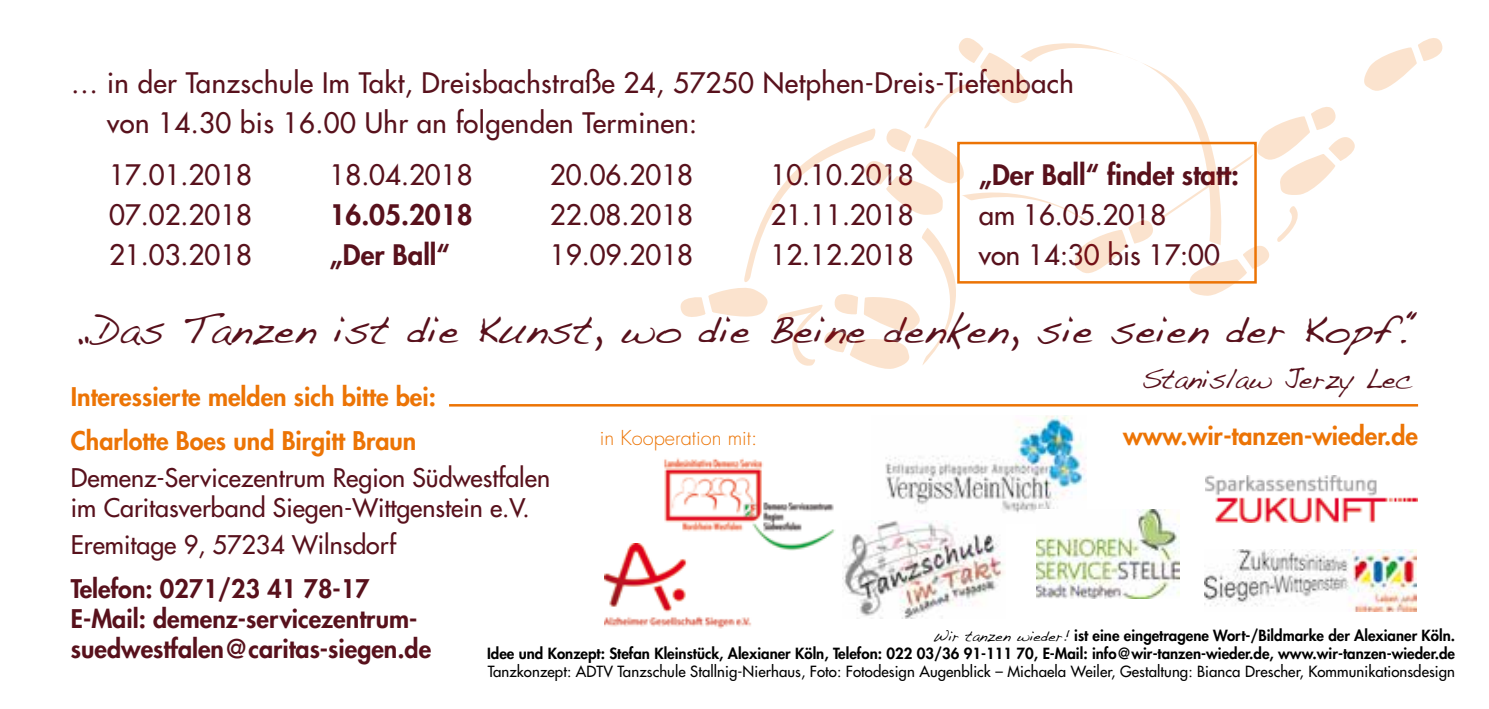
<style>
.page{position:relative;width:1489px;height:709px;background:#fff}
.page>*{position:absolute;margin:0;border:0;box-sizing:border-box;transform-origin:0 0}
.t1{font:40.5px "Handwriting Dakota";letter-spacing:.01em;color:#58111c}
.t2{font:27.5px/40px "Futura";letter-spacing:.015em;color:#58111c;text-align:justify}
.t3{font:800 27.5px/40px "Futura";color:#58111c}
.t4{font:27.5px "Handwriting Dakota";color:#58111c}
.t5{font:25px/30px "Futura";color:#58111c}
.t6{font:800 25px/44.2px "Futura";color:#ec7405}
.t7{font:800 25px/30px "Futura";color:#58111c}
.t8{font:300 20px "Futura";color:#ec7405}
.t9{font:800 15px/18px "Futura";color:#000;text-align:right}
.t10{font:15px "Futura";letter-spacing:.005em;color:#000}
.s1{font-family:"Handwriting Dakota";font-weight:400}
</style>
<div class="page">
<img style="left:1204px;top:549px;width:212px;height:62px">
<img style="left:885px;top:415px;width:201px;height:98px">
<img style="left:842px;top:520px;width:162px;height:98px">
<img style="left:1205px;top:475px;width:212px;height:47px">
<img style="left:604px;top:543px;width:148px;height:86px">
<hr style="left:449px;top:404px;width:968px;height:2px;background:#ec7405">
<svg style="left:680px;top:38px;width:763px;height:331px"></svg>
<div style="left:957px;top:142px;width:299px;height:141px;border:2px solid #ec7405"></div>
<img style="left:659px;top:458px;width:176px;height:92px">
<img style="left:1036px;top:509px;width:143px;height:90px">
<p class="t2" style="left:107px;top:62px;width:968px;text-indent:-36px">… in der Tanzschule Im Takt, Dreisbachstraße 24, 57250 Netphen-Dreis-Tiefenbach von 14.30 bis 16.00 Uhr an folgenden Terminen:</p>
<p class="t2" style="left:109px;top:154px;width:145px">17.01.2018<br>07.02.2018<br>21.03.2018</p>
<p class="t2" style="left:329px;top:154px;width:145px">18.04.2018</p>
<p class="t3" style="left:329px;top:194px;width:145px">16.05.2018 „Der Ball“</p>
<p class="t2" style="left:550px;top:154px;width:145px">20.06.2018<br>22.08.2018<br>19.09.2018</p>
<p class="t2" style="left:770px;top:155px;width:145px">10.10.2018<br>21.11.2018<br>12.12.2018</p>
<p class="t3" style="left:978px;top:154px;width:262px">„Der Ball“ findet statt:</p>
<p class="t2" style="left:978px;top:195px;width:243px">am 16.05.2018<br>von 14:30 bis 17:00</p>
<h1 class="t1" style="left:71px;top:305px;width:1357px">„Das Tanzen ist die Kunst, wo die Beine denken, sie seien der Kopf.“</h1>
<p class="t4" style="left:1141px;top:362px;width:273px">Stanislaw Jerzy Lec</p>
<p class="t6" style="left:71px;top:374px;width:366px">Interessierte melden sich bitte bei:<br>Charlotte Boes und Birgitt Braun</p>
<p class="t5" style="left:71px;top:463px;width:480px">Demenz-Servicezentrum Region Südwestfalen im Caritasverband Siegen-Wittgenstein e.V.</p>
<p class="t5" style="left:71px;top:530px;width:326px">Eremitage 9, 57234 Wilnsdorf</p>
<p class="t7" style="left:71px;top:574px;width:362px">Telefon: 0271/23 41 78-17<br>E-Mail: demenz-servicezentrum&shy;suedwestfalen@caritas-siegen.de</p>
<p class="t8" style="left:599px;top:425px;width:159px">in Kooperation mit:</p>
<p class="t6" style="left:1123px;top:413px;width:296px">www.wir-tanzen-wieder.de</p>
<p class="t9" style="left:487px;top:626px;width:969px"><span class="s1">Wir tanzen wieder!</span> ist eine eingetragene Wort-/Bildmarke der Alexianer Köln.<br>Idee und Konzept: Stefan Kleinstück, Alexianer Köln, Telefon: 022 03/36 91-111 70, E-Mail: info@wir-tanzen-wieder.de, www.wir-tanzen-wieder.de</p>
<p class="t10" style="left:487px;top:661px;width:968px">Tanzkonzept: ADTV Tanzschule Stallnig-Nierhaus, Foto: Fotodesign Augenblick – Michaela Weiler, Gestaltung: Bianca Drescher, Kommunikationsdesign</p>
</div>
